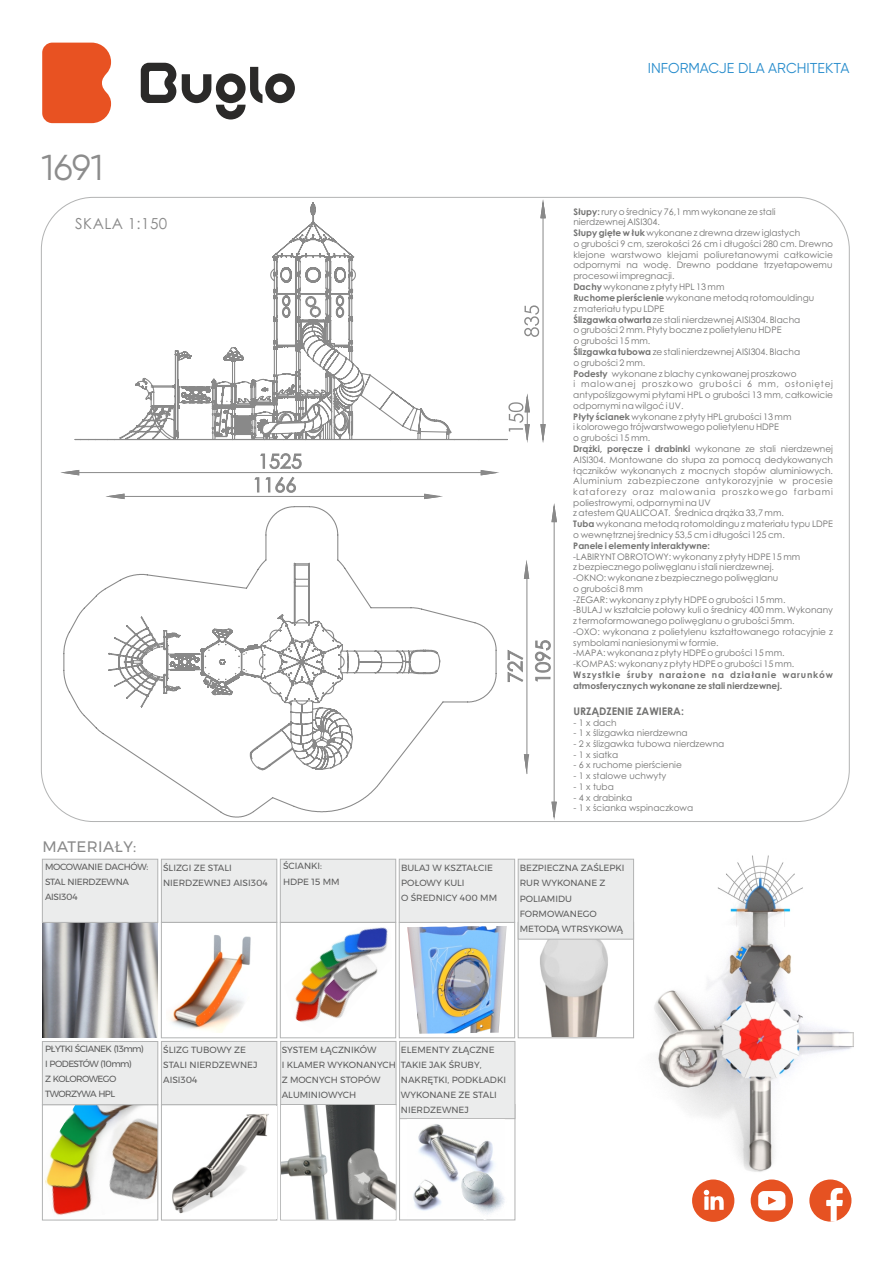
<style>
.page{position:relative;width:893px;height:1263px;background:#fff}
.page>*{position:absolute;margin:0;border:0;box-sizing:border-box;transform-origin:0 0}
.t1{font:36px "Gilroy";color:#8c8c8c}
.t2{font:15.15px "Century Gothic";letter-spacing:.03em;color:#898989}
.t3{font:15.15px "Montserrat";letter-spacing:.025em;color:#898989}
.t4{font:14.4px "Gilroy";color:#278ccc}
.t5{font:700 10.5px "Century Gothic";color:#727271}
.t6{font:9px/10.8px "Century Gothic";color:#727271}
.t7{font:9px/15px "Montserrat";color:#5b5b5b}
.t8{font:700 9px/10.9px "Century Gothic";color:#727271}
.t9{font:9px/15px "Montserrat";letter-spacing:-.065em;color:#5b5b5b}
.t10{font:9px/15px "Montserrat";letter-spacing:-.03em;color:#5b5b5b}
.s1{font-weight:700}
</style>
<div class="page">
<div style="left:399px;top:1104px;width:116px;height:116px;border:1px solid #b2b3b3"></div>
<img style="left:630px;top:855px;width:224px;height:329px">
<svg style="left:182px;top:67px;width:113px;height:53px"></svg>
<svg style="left:141px;top:63px;width:35px;height:40px"></svg>
<svg style="left:42px;top:43px;width:69px;height:80px;background:#e95d31"></svg>
<div style="left:692px;top:1179px;width:42px;height:43px;background:#e65222;border-radius:50%"></div>
<svg style="left:704px;top:1190px;width:20px;height:20px"></svg>
<div style="left:809px;top:1179px;width:42px;height:42px;background:#e65222;border-radius:50%"></div>
<svg style="left:826px;top:1188px;width:17px;height:33px"></svg>
<div style="left:751px;top:1179px;width:42px;height:43px;background:#e65222;border-radius:50%"></div>
<svg style="left:758px;top:1191px;width:27px;height:19px"></svg>
<svg style="left:540px;top:424px;width:6px;height:19px"></svg>
<hr style="left:543px;top:203px;width:1px;height:236px;background:#898989">
<svg style="left:524px;top:305px;width:15px;height:32px"></svg>
<svg style="left:508px;top:396px;width:22px;height:45px"></svg>
<svg style="left:74px;top:202px;width:434px;height:239px"></svg>
<svg style="left:186px;top:256px;width:144px;height:182px"></svg>
<svg style="left:540px;top:199px;width:6px;height:20px"></svg>
<svg style="left:63px;top:453px;width:434px;height:46px"></svg>
<svg style="left:63px;top:506px;width:434px;height:312px"></svg>
<svg style="left:167px;top:649px;width:77px;height:28px"></svg>
<svg style="left:507px;top:506px;width:50px;height:312px"></svg>
<div style="left:161px;top:1104px;width:116px;height:116px;border:1px solid #b2b3b3"></div>
<img style="left:43px;top:940px;width:114px;height:97px">
<img style="left:45px;top:1119px;width:111px;height:96px">
<div style="left:42px;top:1104px;width:116px;height:116px;border:1px solid #b2b3b3"></div>
<div style="left:161px;top:922px;width:116px;height:116px;border:1px solid #b2b3b3"></div>
<div style="left:280px;top:922px;width:116px;height:116px;border:1px solid #b2b3b3"></div>
<img style="left:295px;top:940px;width:93px;height:82px">
<div style="left:399px;top:922px;width:116px;height:116px;border:1px solid #b2b3b3"></div>
<div style="left:518px;top:922px;width:116px;height:116px;border:1px solid #b2b3b3"></div>
<svg style="left:42px;top:1041px;width:474px;height:78px;background:#e6e8e9"></svg>
<img style="left:413px;top:1124px;width:81px;height:87px">
<img style="left:460px;top:1171px;width:49px;height:49px">
<img style="left:540px;top:940px;width:68px;height:96px">
<img style="left:408px;top:940px;width:98px;height:93px">
<img style="left:165px;top:1107px;width:111px;height:112px">
<img style="left:170px;top:940px;width:81px;height:92px">
<img style="left:281px;top:1105px;width:115px;height:114px">
<svg style="left:42px;top:858px;width:592px;height:82px;background:#e3e5e7"></svg>
<h3 class="t4" style="left:648px;top:61px;width:203px">INFORMACJE DLA ARCHITEKTA</h3>
<h1 class="t1" style="left:41px;top:152px;width:63px">1691</h1>
<h2 class="t2" style="left:75px;top:218px;width:93px">SKALA 1:150</h2>
<p class="t6" style="left:573px;top:207px;width:261px"><span class="s1">Słupy:</span> rury o średnicy 76,1 mm wykonane ze stali<br>nierdzewnej AISI304.<br><span class="s1">Słupy gięte w łuk</span> wykonane z drewna drzew iglastych<br>o grubości 9 cm, szerokości 26 cm i długości 280 cm. Drewno klejone warstwowo klejami poliuretanowymi całkowicie odpornymi na wodę. Drewno poddane trzyetapowemu procesowi impregnacji.<br><span class="s1">Dachy</span> wykonane z płyty HPL 13 mm<br><span class="s1">Ruchome pierścienie</span> wykonane metodą rotomouldingu<br>z materiału typu LDPE<br><span class="s1">Ślizgawka otwarta</span> ze stali nierdzewnej AISI304. Blacha<br>o grubości 2 mm. Płyty boczne z polietylenu HDPE<br>o grubości 15 mm.<br><span class="s1">Ślizgawka tubowa</span> ze stali nierdzewnej AISI304. Blacha<br>o grubości 2 mm.<br><span class="s1">Podesty</span> wykonane z blachy cynkowanej proszkowo<br>i malowanej proszkowo grubości 6 mm, osłoniętej antypoślizgowymi płytami HPL o grubości 13 mm, całkowicie odpornymi na wilgoć i UV.<br><span class="s1">Płyty ścianek</span> wykonane z płyty HPL grubości 13 mm<br>i kolorowego trójwarstwowego polietylenu HDPE<br>o grubości 15 mm.<br><span class="s1">Drążki, poręcze i drabinki</span> wykonane ze stali nierdzewnej AISI304. Montowane do słupa za pomocą dedykowanych łączników wykonanych z mocnych stopów aluminiowych.<br>Aluminium zabezpieczone antykorozyjnie w procesie kataforezy oraz malowania proszkowego farbami poliestrowymi, odpornymi na UV<br>z atestem QUALICOAT. Średnica drążka 33,7 mm.<br><span class="s1">Tuba</span> wykonana metodą rotomoldingu z materiału typu LDPE o wewnętrznej średnicy 53,5 cm i długości 125 cm.</p>
<p class="t8" style="left:573px;top:541px;width:138px">Panele i elementy interaktywne:</p>
<p class="t6" style="left:573px;top:552px;width:261px">-LABIRYNT OBROTOWY: wykonany z płyty HDPE 15 mm<br>z bezpiecznego poliwęglanu i stali nierdzewnej.<br>-OKNO: wykonane z bezpiecznego poliwęglanu<br>o grubości 8 mm<br>-ZEGAR: wykonany z płyty HDPE o grubości 15 mm.<br>-BULAJ w kształcie połowy kuli o średnicy 400 mm. Wykonany z termoformowanego poliwęglanu o grubości 5mm.<br>-OXO: wykonana z polietylenu kształtowanego rotacyjnie z symbolami naniesionymi w formie.<br>-MAPA: wykonana z płyty HDPE o grubości 15 mm.<br>-KOMPAS: wykonany z płyty HDPE o grubości 15 mm.</p>
<p class="t8" style="left:573px;top:670px;width:261px">Wszystkie śruby narażone na działanie warunków atmosferycznych wykonane ze stali nierdzewnej.</p>
<p class="t5" style="left:573px;top:707px;width:112px">URZĄDZENIE ZAWIERA:</p>
<p class="t6" style="left:573px;top:718px;width:45px">- 1 x dach</p>
<p class="t6" style="left:573px;top:728px;width:116px">- 1 x ślizgawka nierdzewna</p>
<p class="t6" style="left:573px;top:739px;width:153px">- 2 x ślizgawka tubowa nierdzewna</p>
<p class="t6" style="left:573px;top:750px;width:46px">- 1 x siatka</p>
<p class="t6" style="left:573px;top:761px;width:110px">- 6 x ruchome pierścienie</p>
<p class="t6" style="left:573px;top:771px;width:94px">- 1 x stalowe uchwyty</p>
<p class="t6" style="left:573px;top:782px;width:42px">- 1 x tuba</p>
<p class="t6" style="left:573px;top:793px;width:60px">- 4 x drabinka</p>
<p class="t6" style="left:573px;top:803px;width:121px">- 1 x ścianka wspinaczkowa</p>
<h2 class="t3" style="left:42px;top:837px;width:96px">MATERIAŁY:</h2>
<p class="t10" style="left:45px;top:859px;width:105px">MOCOWANIE DACHÓW:<br>STAL NIERDZEWNA<br>AISI304</p>
<p class="t7" style="left:283px;top:859px;width:58px">ŚCIANKI:<br>HDPE 15 MM</p>
<p class="t7" style="left:163px;top:861px;width:106px">ŚLIZGI ZE STALI<br>NIERDZEWNEJ AISI304</p>
<p class="t7" style="left:520px;top:861px;width:106px">BEZPIECZNA ZAŚLEPKI<br>RUR WYKONANE Z<br>POLIAMIDU<br>FORMOWANEGO<br>METODĄ WTRSYKOWĄ</p>
<p class="t7" style="left:401px;top:860px;width:98px">BULAJ W KSZTAŁCIE<br>POŁOWY KULI<br>O ŚREDNICY 400 MM</p>
<p class="t9" style="left:45px;top:1041px;width:100px">PŁYTKI ŚCIANEK (13mm)<br>I PODESTÓW (10mm)<br>Z KOLOROWEGO<br>TWORZYWA HPL</p>
<p class="t7" style="left:163px;top:1042px;width:96px">ŚLIZG TUBOWY ZE<br>STALI NIERDZEWNEJ<br>AISI304</p>
<p class="t7" style="left:282px;top:1042px;width:116px">SYSTEM ŁĄCZNIKÓW<br>I KLAMER WYKONANYCH<br>Z MOCNYCH STOPÓW<br>ALUMINIOWYCH</p>
<p class="t7" style="left:401px;top:1042px;width:107px">ELEMENTY ZŁĄCZNE<br>TAKIE JAK ŚRUBY,<br>NAKRĘTKI, PODKŁADKI<br>WYKONANE ZE STALI<br>NIERDZEWNEJ</p>
</div>
